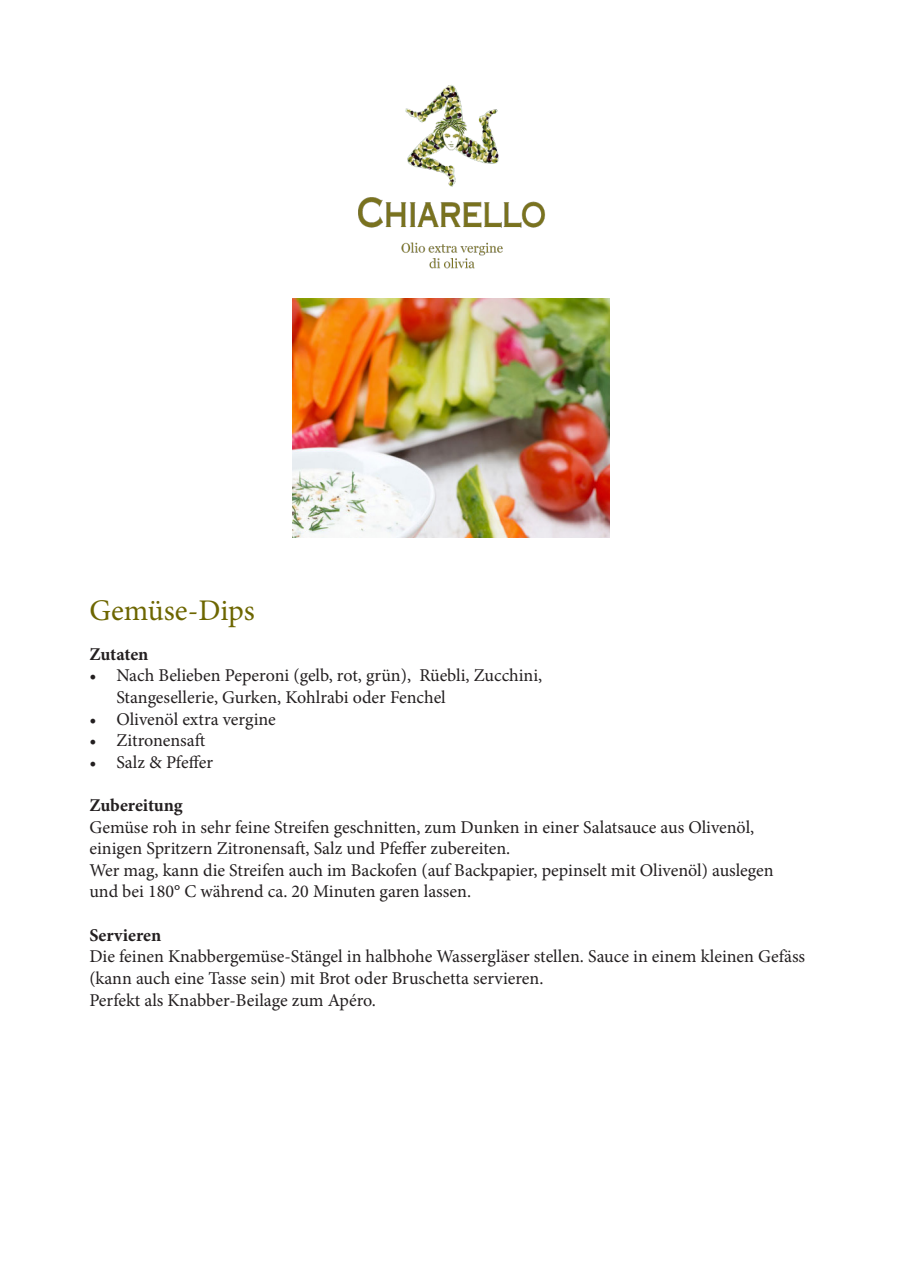
<style>
.page{position:relative;width:902px;height:1272px;background:#fff}
.page>*{position:absolute;margin:0;border:0;box-sizing:border-box;transform-origin:0 0}
.t1{font:30px "Minion Pro";color:#6d6600}
.t2{font:18px/21.6px "Minion Pro";color:#231f20}
.t3{font:700 18px "Minion Pro";letter-spacing:-.005em;color:#231f20}
.s1{font-weight:700}
</style>
<div class="page">
<img style="left:358px;top:85px;width:187px;height:184px">
<img style="left:292px;top:299px;width:317px;height:238px">
<p class="t1" style="left:89px;top:590px;width:167px">Gemüse-Dips</p>
<p class="t3" style="left:89px;top:641px;width:60px">Zutaten</p>
<p class="t2" style="left:116px;top:665px;width:427px;text-indent:-27px">• Nach Belieben Peperoni (gelb, rot, grün), Rüebli, Zucchini,<br>Stangesellerie, Gurken, Kohlrabi oder Fenchel</p>
<p class="t2" style="left:89px;top:708px;width:188px">• Olivenöl extra vergine</p>
<p class="t2" style="left:89px;top:729px;width:117px">• Zitronensaft</p>
<p class="t2" style="left:89px;top:751px;width:125px">• Salz &amp; Pfeffer</p>
<p class="t2" style="left:89px;top:794px;width:685px"><span class="s1">Zubereitung<br></span>Gemüse roh in sehr feine Streifen geschnitten, zum Dunken in einer Salatsauce aus Olivenöl, einigen Spritzern Zitronensaft, Salz und Pfeffer zubereiten.<br>Wer mag, kann die Streifen auch im Backofen (auf Backpapier, pepinselt mit Olivenöl) auslegen und bei 180° C während ca. 20 Minuten garen lassen.</p>
<p class="t2" style="left:89px;top:924px;width:717px"><span class="s1">Servieren<br></span>Die feinen Knabbergemüse-Stängel in halbhohe Wassergläser stellen. Sauce in einem kleinen Gefäss (kann auch eine Tasse sein) mit Brot oder Bruschetta servieren.<br>Perfekt als Knabber-Beilage zum Apéro.</p>
</div>
